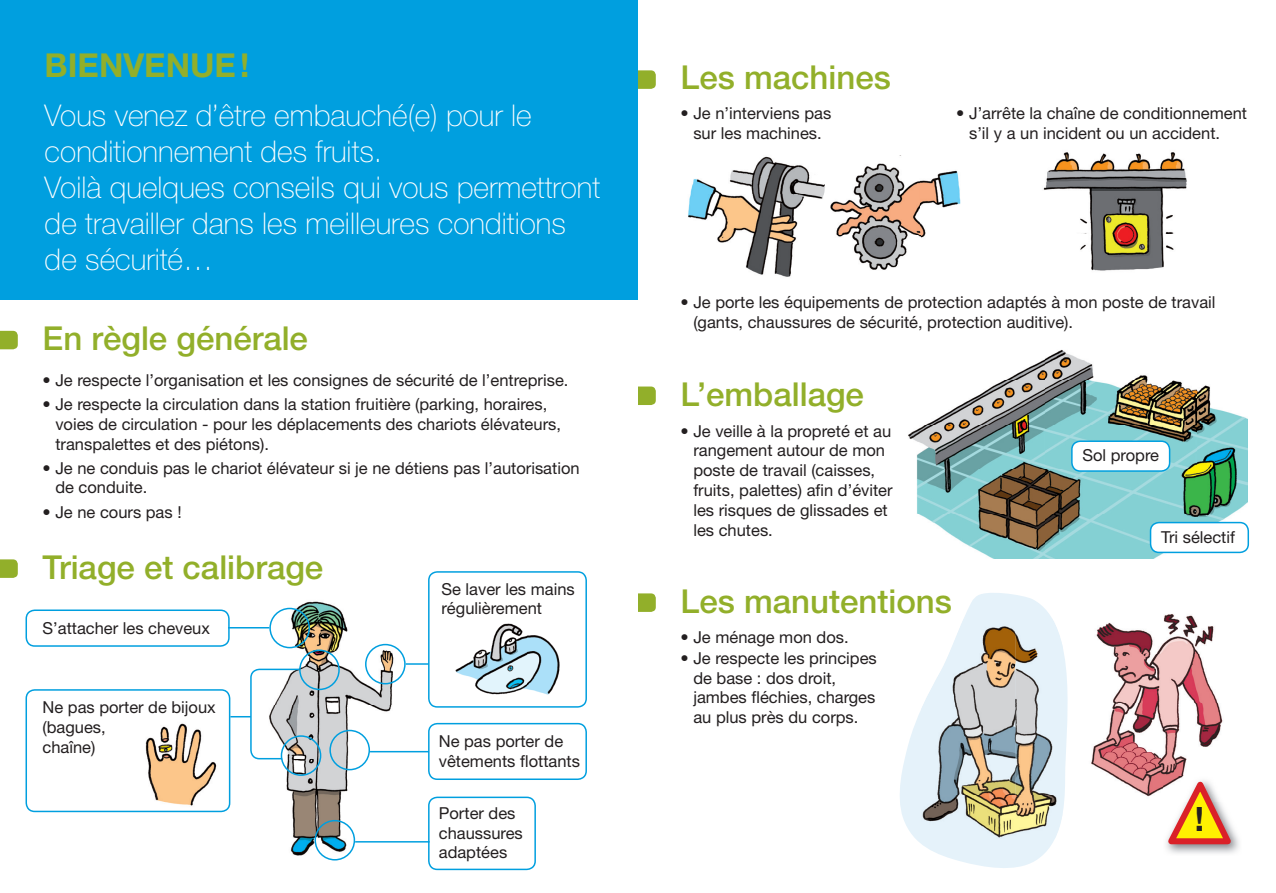
<style>
.page{position:relative;width:1276px;height:893px;background:#fff}
.page>*{position:absolute;margin:0;border:0;box-sizing:border-box;transform-origin:0 0}
.t1{font:700 33.6px "Helvetica Neue";color:#231f20}
.t2{font:500 33px "Helvetica Neue";color:#92af2a}
.t3{font:700 33px "Helvetica Neue";color:#92af2a}
.t4{font:100 30px/36px "Helvetica Neue";color:#fff}
.t5{font:16.5px/19.8px "Helvetica Neue";color:#231f20}
</style>
<div class="page">
<img style="left:145px;top:723px;width:72px;height:83px">
<div style="left:428px;top:797px;width:108px;height:73px;border:2px solid #009fdf;border-radius:9px"></div>
<div style="left:26px;top:689px;width:204px;height:123px;border:2px solid #009fdf;border-radius:9px"></div>
<div style="left:26px;top:609px;width:204px;height:38px;border:2px solid #009fdf;border-radius:9px"></div>
<div style="left:0;top:0;width:638px;height:300px;background:#009fdf"></div>
<svg style="left:638px;top:70px;width:18px;height:19px"></svg>
<svg style="left:638px;top:387px;width:18px;height:18px"></svg>
<svg style="left:638px;top:593px;width:18px;height:19px"></svg>
<svg style="left:0;top:331px;width:18px;height:18px"></svg>
<svg style="left:0;top:559px;width:18px;height:19px"></svg>
<img style="left:254px;top:601px;width:151px;height:260px">
<img style="left:690px;top:156px;width:134px;height:39px">
<img style="left:688px;top:195px;width:136px;height:42px">
<img style="left:717px;top:237px;width:79px;height:40px">
<img style="left:1043px;top:152px;width:144px;height:119px">
<svg style="left:428px;top:571px;width:159px;height:137px"></svg>
<div style="left:428px;top:723px;width:159px;height:57px;border:2px solid #009fdf;border-radius:9px"></div>
<div style="left:365px;top:644px;width:41px;height:40px;border:2px solid #009fdf;border-radius:50%"></div>
<div style="left:281px;top:735px;width:40px;height:41px;border:2px solid #009fdf;border-radius:50%"></div>
<div style="left:299px;top:649px;width:41px;height:41px;border:2px solid #009fdf;border-radius:50%"></div>
<div style="left:329px;top:730px;width:41px;height:40px;border:2px solid #009fdf;border-radius:50%"></div>
<div style="left:314px;top:820px;width:41px;height:40px;border:2px solid #009fdf;border-radius:50%"></div>
<div style="left:269px;top:608px;width:41px;height:40px;border:2px solid #009fdf;border-radius:50%"></div>
<hr style="left:406px;top:663px;width:23px;height:2px;background:#009fdf">
<hr style="left:370px;top:751px;width:59px;height:1px;background:#009fdf">
<hr style="left:355px;top:841px;width:74px;height:1px;background:#009fdf">
<svg style="left:230px;top:668px;width:71px;height:92px"></svg>
<hr style="left:228px;top:627px;width:41px;height:1px;background:#009fdf">
<img style="left:824px;top:163px;width:137px;height:107px">
<img style="left:908px;top:350px;width:339px;height:209px">
<div style="left:1072px;top:441px;width:97px;height:30px;background:#fff;border-radius:9px"></div>
<div style="left:1071px;top:440px;width:99px;height:32px;border:2px solid #009fdf;border-radius:9px"></div>
<div style="left:1150px;top:523px;width:98px;height:29px;background:#fff;border-radius:9px"></div>
<div style="left:1149px;top:522px;width:100px;height:31px;border:2px solid #009fdf;border-radius:9px"></div>
<svg style="left:900px;top:593px;width:168px;height:275px"></svg>
<img style="left:1091px;top:614px;width:132px;height:183px">
<svg style="left:1163px;top:771px;width:74px;height:78px"></svg>
<img style="left:449px;top:621px;width:117px;height:81px">
<img style="left:921px;top:619px;width:141px;height:220px">
<h2 class="t3" style="left:45px;top:45px;width:206px">BIENVENUE !</h2>
<h3 class="t4" style="left:45px;top:97px;width:557px">Vous venez d’être embauché(e) pour le conditionnement des fruits.<br>Voilà quelques conseils qui vous permettront de travailler dans les meilleures conditions de sécurité…</h3>
<h2 class="t2" style="left:43px;top:319px;width:267px">En règle générale</h2>
<p class="t5" style="left:43px;top:370px;width:527px">• Je respecte l’organisation et les consignes de sécurité de l’entreprise.</p>
<p class="t5" style="left:55px;top:394px;width:507px;text-indent:-13px">• Je respecte la circulation dans la station fruitière (parking, horaires, voies de circulation - pour les déplacements des chariots élévateurs, transpalettes et des piétons).</p>
<p class="t5" style="left:55px;top:458px;width:526px;text-indent:-13px">• Je ne conduis pas le chariot élévateur si je ne détiens pas l’autorisation de conduite.</p>
<p class="t5" style="left:43px;top:501px;width:141px">• Je ne cours pas !</p>
<h2 class="t2" style="left:43px;top:547px;width:282px">Triage et calibrage</h2>
<p class="t5" style="left:43px;top:618px;width:169px">S’attacher les cheveux</p>
<p class="t5" style="left:43px;top:697px;width:175px">Ne pas porter de bijoux (bagues,<br>chaîne)</p>
<p class="t5" style="left:441px;top:578px;width:135px">Se laver les mains régulièrement</p>
<p class="t5" style="left:439px;top:731px;width:143px">Ne pas porter de vêtements flottants</p>
<p class="t5" style="left:439px;top:803px;width:86px">Porter des chaussures adaptées</p>
<h2 class="t2" style="left:680px;top:58px;width:212px">Les machines</h2>
<p class="t5" style="left:680px;top:103px;width:152px;text-align:center">• Je n’interviens pas sur les machines.</p>
<p class="t5" style="left:969px;top:103px;width:279px;text-indent:-13px">• J’arrête la chaîne de conditionnement s’il y a un incident ou un accident.</p>
<p class="t5" style="left:693px;top:292px;width:524px;text-indent:-13px">• Je porte les équipements de protection adaptés à mon poste de travail (gants, chaussures de sécurité, protection auditive).</p>
<h2 class="t2" style="left:680px;top:374px;width:185px">L’emballage</h2>
<p class="t5" style="left:693px;top:421px;width:201px;text-indent:-13px">• Je veille à la propreté et au rangement autour de mon poste de travail (caisses, fruits, palettes) afin d’éviter les risques de glissades et les chutes.</p>
<h2 class="t2" style="left:680px;top:581px;width:273px">Les manutentions</h2>
<p class="t5" style="left:680px;top:627px;width:170px">• Je ménage mon dos.</p>
<p class="t5" style="left:693px;top:648px;width:185px;text-indent:-13px">• Je respecte les principes de base : dos droit, jambes fléchies, charges au plus près du corps.</p>
<p class="t5" style="left:1082px;top:445px;width:78px">Sol propre</p>
<p class="t5" style="left:1161px;top:527px;width:75px">Tri sélectif</p>
<h1 class="t1" style="left:1195px;top:799px;width:11px">!</h1>
</div>
